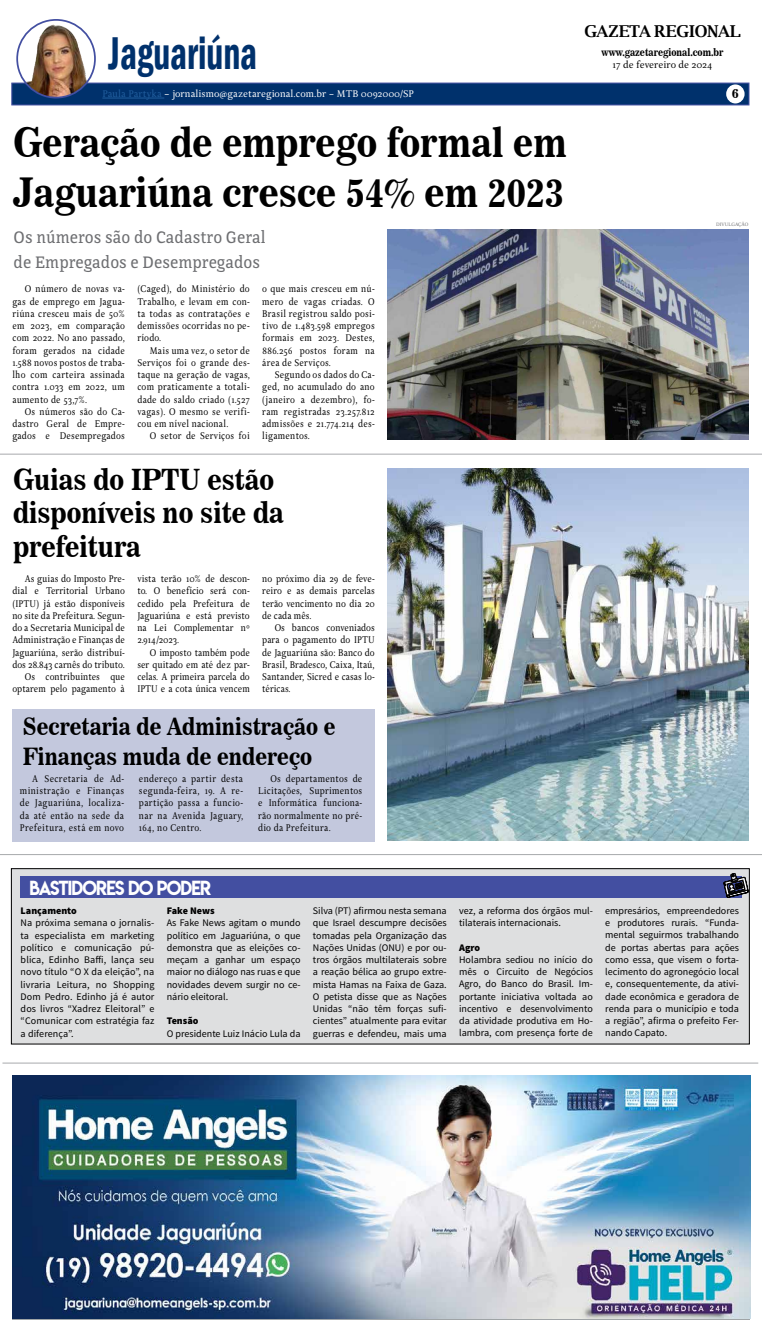
<style>
.page{position:relative;width:762px;height:1332px;background:#fff}
.page>*{position:absolute;margin:0;border:0;box-sizing:border-box;transform-origin:0 0}
.t1{font:600 condensed 47.25px "Franklin Gothic";color:#00316c;scale:.75 1}
.t2{font:40.25px/49.9px "News 706 BT Bold C";color:#000;scale:.9 1}
.t3{font:28.88px/33.2px "News 706 BT Bold C";color:#000;scale:.9 1}
.t4{font:23.62px/29.8px "News 706 BT Bold C";color:#000;scale:.9 1}
.t5{font:18.11px "Lemon Milk";letter-spacing:-.05em;color:#fff;scale:.96 1}
.t6{font:17.5px/24.5px "Directa Serif";color:#6d6e71}
.t7{font:700 16.36px "Luxi Serif";letter-spacing:-.02em;color:#000}
.t8{font:13.12px "News 706 BT Bold C";color:#000}
.t9{font:10.5px/12.2px "Delicato Pro";color:#000;text-align:justify;scale:.9 1}
.t10{font:10.5px "Delicato Pro";color:#fff}
.t11{font:10.5px "News 706 BT Bold C";color:#000;scale:.87 1}
.t12{font:10.5px "Delicato Pro";color:#000}
.t13{font:10.5px "Delicato Pro";letter-spacing:.02em;color:#000;scale:.9 1}
.t14{font:10.06px/12.2px "Source Sans Pro";color:#000;text-align:justify}
.t15{font:900 10.06px "Source Sans Pro";color:#000}
.t16{font:5.25px "Delicato Pro";color:#6d6e71}
.s1{color:#215e9e}
</style>
<div class="page">
<svg style="left:12px;top:1314px;width:737px;height:6px"></svg>
<div style="left:12px;top:709px;width:362px;height:133px;background:#c3c8dd"></div>
<div style="left:11px;top:83px;width:738px;height:22px;background:#00316c;border:1px solid #434fa1"></div>
<hr style="left:102px;top:98px;width:62px;height:1px;background:#215e9e">
<img style="left:34px;top:25px;width:20px;height:43px">
<div style="left:16px;top:19px;width:80px;height:79px;border:2px solid #434fa1;border-radius:50%"></div>
<div style="left:726px;top:84px;width:18px;height:19px;background:#fff;border-radius:50%"></div>
<hr style="left:0;top:854px;width:761px;height:1px;background:#a7a9ac">
<div style="left:11px;top:869px;width:738px;height:175px;background:#dedfe0"></div>
<div style="left:11px;top:868px;width:738px;height:176px;border:1px solid #000"></div>
<div style="left:20px;top:877px;width:721px;height:21px;background:#434fa1"></div>
<svg style="left:723px;top:868px;width:25px;height:30px"></svg>
<hr style="left:2px;top:1063px;width:756px;height:1px;background:#a7a9ac">
<img style="left:13px;top:1075px;width:737px;height:243px">
<img style="left:387px;top:468px;width:361px;height:373px">
<hr style="left:0;top:454px;width:761px;height:1px;background:#a7a9ac">
<img style="left:387px;top:230px;width:361px;height:210px">
<h1 class="t1" style="left:109px;top:22px;width:200px">Jaguariúna</h1>
<p class="t10" style="left:102px;top:88px;width:313px"><span class="s1">Paula Partyka</span> – jornalismo@gazetaregional.com.br – MTB 0092000/SP</p>
<h2 class="t2" style="left:13px;top:117px;width:616px">Geração de emprego formal em<br>Jaguariúna cresce 54% em 2023</h2>
<h3 class="t6" style="left:14px;top:225px;width:253px">Os números são do Cadastro Geral de Empregados e Desempregados</h3>
<p class="t9" style="left:12px;top:283px;width:126px;text-indent:12px">O número de novas va&shy;gas de emprego em Jagua&shy;riúna cresceu mais de 50% em 2023, em comparação com 2022. No ano passado, foram gerados na cidade 1.588 novos postos de traba&shy;lho com carteira assinada contra 1.033 em 2022, um aumento de 53,7%.</p>
<p class="t9" style="left:12px;top:405px;width:126px;text-indent:12px">Os números são do Ca&shy;dastro Geral de Empre&shy;gados e Desempregados</p>
<p class="t9" style="left:137px;top:283px;width:126px">(Caged), do Ministério do Trabalho, e levam em con&shy;ta todas as contratações e demissões ocorridas no pe&shy;ríodo.</p>
<p class="t9" style="left:137px;top:344px;width:126px;text-indent:12px">Mais uma vez, o setor de Serviços foi o grande des&shy;taque na geração de vagas, com praticamente a totali&shy;dade do saldo criado (1.527 vagas). O mesmo se verifi&shy;cou em nível nacional.</p>
<p class="t13" style="left:150px;top:430px;width:113px">O setor de Serviços foi</p>
<p class="t9" style="left:262px;top:283px;width:126px">o que mais cresceu em nú&shy;mero de vagas criadas. O Brasil registrou saldo posi&shy;tivo de 1.483.598 empregos formais em 2023. Destes, 886.256 postos foram na área de Serviços.</p>
<p class="t9" style="left:262px;top:369px;width:126px;text-indent:12px">Segundo os dados do Ca&shy;ged, no acumulado do ano (janeiro a dezembro), fo&shy;ram registradas 23.257.812 admissões e 21.774.214 des&shy;ligamentos.</p>
<h3 class="t3" style="left:13px;top:463px;width:302px">Guias do IPTU estão disponíveis no site da prefeitura</h3>
<p class="t9" style="left:12px;top:573px;width:126px;text-align:right">As guias do Imposto Pre&shy;dial e Territorial Urbano (IPTU) já estão disponíveis no site da Prefeitura. Segun&shy;do a Secretaria Municipal de<br>Administração e Finanças de<br>Jaguariúna, serão distribuí&shy;dos 28.843 carnês do tributo.<br>Os contribuintes que optarem pelo pagamento à</p>
<p class="t9" style="left:137px;top:573px;width:126px">vista terão 10% de descon&shy;to. O benefício será con&shy;cedido pela Prefeitura de Jaguariúna e está previsto na Lei Complementar nº 2.914/2023.</p>
<p class="t9" style="left:137px;top:646px;width:126px;text-indent:12px">O imposto também pode ser quitado em até dez par&shy;celas. A primeira parcela do IPTU e a cota única vencem</p>
<p class="t9" style="left:262px;top:573px;width:126px">no próximo dia 29 de feve&shy;reiro e as demais parcelas terão vencimento no dia 20 de cada mês.</p>
<p class="t9" style="left:262px;top:622px;width:126px;text-indent:12px">Os bancos conveniados para o pagamento do IPTU de Jaguariúna são: Banco do Brasil, Bradesco, Caixa, Itaú, Santander, Sicred e casas lo&shy;téricas.</p>
<h3 class="t4" style="left:23px;top:711px;width:349px">Secretaria de Administração e<br>Finanças muda de endereço</h3>
<p class="t9" style="left:20px;top:773px;width:117px;text-indent:12px">A Secretaria de Ad&shy;ministração e Finanças de Jaguariúna, localiza&shy;da até então na sede da Prefeitura, está em novo</p>
<p class="t9" style="left:139px;top:773px;width:117px">endereço a partir desta segunda-feira, 19. A re&shy;partição passa a funcio&shy;nar na Avenida Jaguary, 164, no Centro.</p>
<p class="t9" style="left:258px;top:773px;width:117px;text-indent:12px">Os departamentos de Licitações, Suprimentos e Informática funciona&shy;rão normalmente no pré&shy;dio da Prefeitura.</p>
<h3 class="t7" style="left:584px;top:20px;width:158px">GAZETA REGIONAL</h3>
<p class="t11" style="left:601px;top:46px;width:142px">www.gazetaregional.com.br</p>
<p class="t12" style="left:612px;top:59px;width:101px">17 de fevereiro de 2024</p>
<p class="t8" style="left:731px;top:86px;width:8px">6</p>
<p class="t16" style="left:716px;top:221px;width:34px">DIVULGAÇÃO</p>
<h3 class="t5" style="left:29px;top:875px;width:191px">BASTIDORES DO PODER</h3>
<p class="t15" style="left:21px;top:904px;width:58px">Lançamento</p>
<p class="t14" style="left:21px;top:917px;width:135px">Na próxima semana o jornalis&shy;ta especialista em marketing político e comunicação pú&shy;blica, Edinho Baffi, lança seu novo título “O X da eleição”, na livraria Leitura, no Shopping Dom Pedro. Edinho já é autor dos livros “Xadrez Eleitoral” e “Comunicar com estratégia faz a diferença”.</p>
<p class="t15" style="left:167px;top:904px;width:49px">Fake News</p>
<p class="t14" style="left:167px;top:917px;width:135px">As Fake News agitam o mundo político em Jaguariúna, o que demonstra que as eleições co&shy;meçam a ganhar um espaço maior no diálogo nas ruas e que novidades devem surgir no ce&shy;nário eleitoral.</p>
<p class="t15" style="left:167px;top:1014px;width:33px">Tensão</p>
<p class="t14" style="left:167px;top:1027px;width:135px">O presidente Luiz Inácio Lula da</p>
<p class="t14" style="left:313px;top:905px;width:135px">Silva (PT) afirmou nesta semana que Israel descumpre decisões tomadas pela Organização das Nações Unidas (ONU) e por ou&shy;tros órgãos multilaterais sobre a reação bélica ao grupo extre&shy;mista Hamas na Faixa de Gaza.<br>O petista disse que as Nações Unidas “não têm forças sufi&shy;cientes” atualmente para evitar guerras e defendeu, mais uma</p>
<p class="t14" style="left:459px;top:905px;width:135px">vez, a reforma dos órgãos mul&shy;tilaterais internacionais.</p>
<p class="t15" style="left:459px;top:941px;width:23px">Agro</p>
<p class="t14" style="left:459px;top:954px;width:135px">Holambra sediou no início do mês o Circuito de Negócios Agro, do Banco do Brasil. Im&shy;portante iniciativa voltada ao incentivo e desenvolvimento da atividade produtiva em Ho&shy;lambra, com presença forte de</p>
<p class="t14" style="left:605px;top:905px;width:135px">empresários, empreendedores e produtores rurais. “Funda&shy;mental seguirmos trabalhando de portas abertas para ações como essa, que visem o forta&shy;lecimento do agronegócio local e, consequentemente, da ativi&shy;dade econômica e geradora de renda para o município e toda a região”, afirma o prefeito Fer&shy;nando Capato.</p>
</div>
